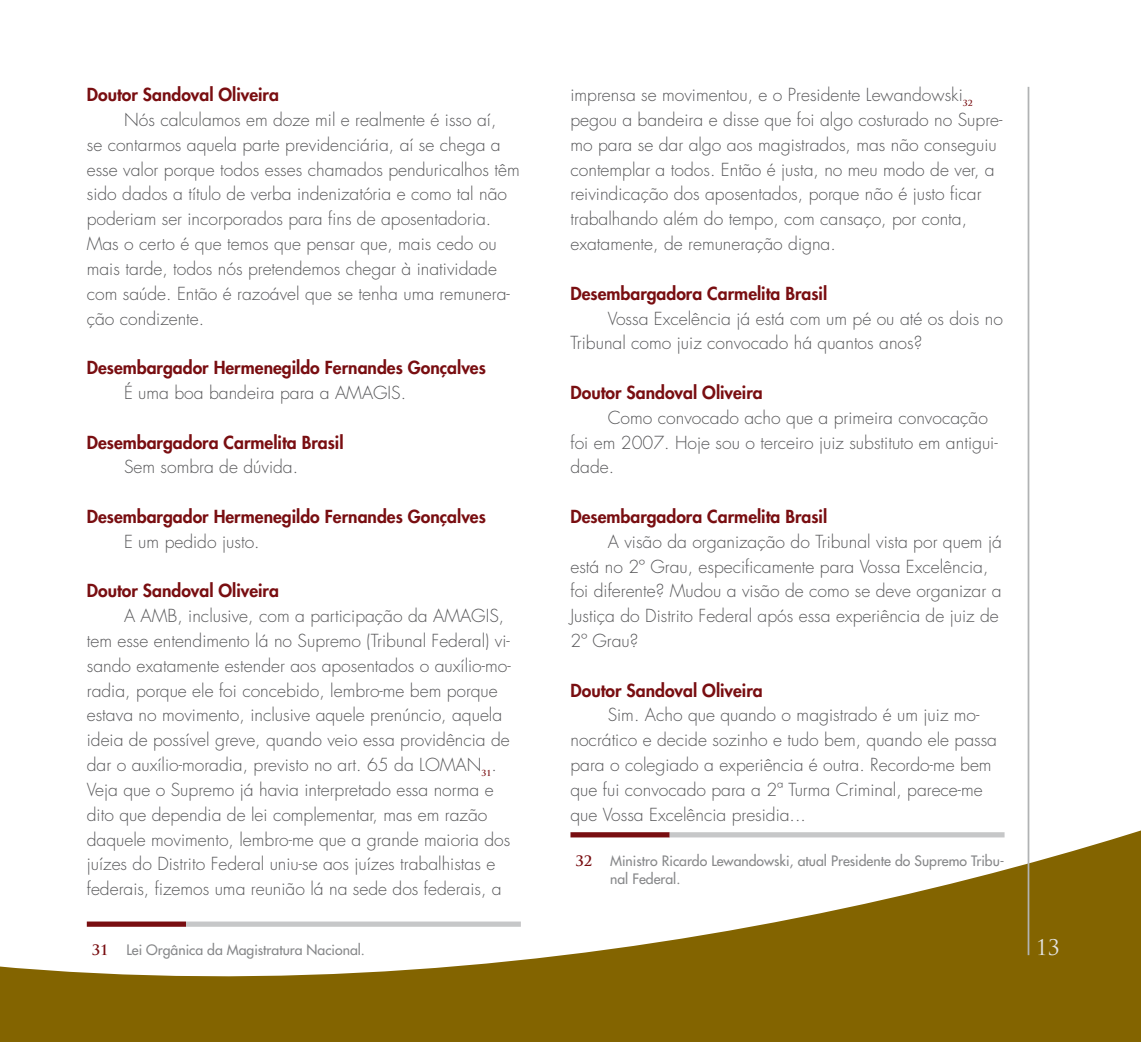
<style>
.page{position:relative;width:1141px;height:1042px;background:#fff}
.page>*{position:absolute;margin:0;border:0;box-sizing:border-box;transform-origin:0 0}
.t1{font:21px "Trajan Pro";color:#e3e4e4}
.t2{font:300 17.5px/24.8px "Futura Std";color:#58585a}
.t3{font:800 17.5px "Futura Std";color:#790e11}
.t4{font:500 14px/18.6px "Futura Std";color:#87888a}
.t5{font:700 14px "Trajan Pro";color:#790e11}
</style>
<div class="page">
<svg style="left:0;top:819px;width:1141px;height:223px"></svg>
<hr style="left:1028px;top:87px;width:1px;height:868px;background:#b1b3b4">
<div style="left:87px;top:921px;width:99px;height:6px;background:#790e11"></div>
<div style="left:186px;top:921px;width:335px;height:6px;background:#c6c7c8"></div>
<div style="left:570px;top:832px;width:100px;height:5px;background:#790e11"></div>
<div style="left:670px;top:832px;width:335px;height:5px;background:#c6c7c8"></div>
<p class="t3" style="left:87px;top:84px;width:194px">Doutor Sandoval Oliveira</p>
<p class="t2" style="left:87px;top:108px;width:434px;text-indent:37px">Nós calculamos em doze mil e realmente é isso aí,<br>se contarmos aquela parte previdenciária, aí se chega a esse valor porque todos esses chamados penduricalhos têm sido dados a título de verba indenizatória e como tal não poderiam ser incorporados para fins de aposentadoria.<br>Mas o certo é que temos que pensar que, mais cedo ou mais tarde, todos nós pretendemos chegar à inatividade com saúde. Então é razoável que se tenha uma remunera&shy;ção condizente.</p>
<p class="t3" style="left:87px;top:357px;width:401px">Desembargador Hermenegildo Fernandes Gonçalves</p>
<p class="t2" style="left:124px;top:381px;width:284px">É uma boa bandeira para a AMAGIS.</p>
<p class="t3" style="left:87px;top:431px;width:258px">Desembargadora Carmelita Brasil</p>
<p class="t2" style="left:124px;top:455px;width:176px">Sem sombra de dúvida.</p>
<p class="t3" style="left:87px;top:505px;width:401px">Desembargador Hermenegildo Fernandes Gonçalves</p>
<p class="t2" style="left:124px;top:529px;width:137px">E um pedido justo.</p>
<p class="t3" style="left:87px;top:580px;width:194px">Doutor Sandoval Oliveira</p>
<p class="t2" style="left:87px;top:604px;width:425px;text-indent:37px">A AMB, inclusive, com a participação da AMAGIS, tem esse entendimento lá no Supremo (Tribunal Federal) vi&shy;sando exatamente estender aos aposentados o auxílio-mo&shy;radia, porque ele foi concebido, lembro-me bem porque estava no movimento, inclusive aquele prenúncio, aquela ideia de possível greve, quando veio essa providência de dar o auxílio-moradia, previsto no art. 65 da LOMAN<sub>31</sub>.<br>Veja que o Supremo já havia interpretado essa norma e dito que dependia de lei complementar, mas em razão daquele movimento, lembro-me que a grande maioria dos juízes do Distrito Federal uniu-se aos juízes trabalhistas e federais, fizemos uma reunião lá na sede dos federais, a</p>
<p class="t5" style="left:92px;top:941px;width:18px">31</p>
<p class="t4" style="left:126px;top:941px;width:240px">Lei Orgânica da Magistratura Nacional.</p>
<p class="t2" style="left:570px;top:83px;width:433px">imprensa se movimentou, e o Presidente Lewandowski<sub>32 </sub>pegou a bandeira e disse que foi algo costurado no Supre&shy;mo para se dar algo aos magistrados, mas não conseguiu contemplar a todos. Então é justa, no meu modo de ver, a reivindicação dos aposentados, porque não é justo ficar trabalhando além do tempo, com cansaço, por conta, exatamente, de remuneração digna.</p>
<p class="t3" style="left:570px;top:282px;width:258px">Desembargadora Carmelita Brasil</p>
<p class="t2" style="left:570px;top:306px;width:434px;text-indent:37px">Vossa Excelência já está com um pé ou até os dois no<br>Tribunal como juiz convocado há quantos anos?</p>
<p class="t3" style="left:570px;top:381px;width:194px">Doutor Sandoval Oliveira</p>
<p class="t2" style="left:570px;top:405px;width:429px;text-indent:37px">Como convocado acho que a primeira convocação foi em 2007. Hoje sou o terceiro juiz substituto em antigui&shy;dade.</p>
<p class="t3" style="left:570px;top:505px;width:258px">Desembargadora Carmelita Brasil</p>
<p class="t2" style="left:570px;top:529px;width:433px;text-indent:37px">A visão da organização do Tribunal vista por quem já está no 2º Grau, especificamente para Vossa Excelência, foi diferente? Mudou a visão de como se deve organizar a Justiça do Distrito Federal após essa experiência de juiz de 2º Grau?</p>
<p class="t3" style="left:570px;top:679px;width:194px">Doutor Sandoval Oliveira</p>
<p class="t2" style="left:570px;top:703px;width:428px;text-indent:37px">Sim. Acho que quando o magistrado é um juiz mo&shy;nocrático e decide sozinho e tudo bem, quando ele passa para o colegiado a experiência é outra. Recordo-me bem que fui convocado para a 2ª Turma Criminal, parece-me que Vossa Excelência presidia...</p>
<p class="t5" style="left:575px;top:852px;width:18px">32</p>
<p class="t4" style="left:610px;top:851px;width:396px">Ministro Ricardo Lewandowski, atual Presidente do Supremo Tribu&shy;nal Federal.</p>
<p class="t1" style="left:1036px;top:934px;width:25px">13</p>
</div>
